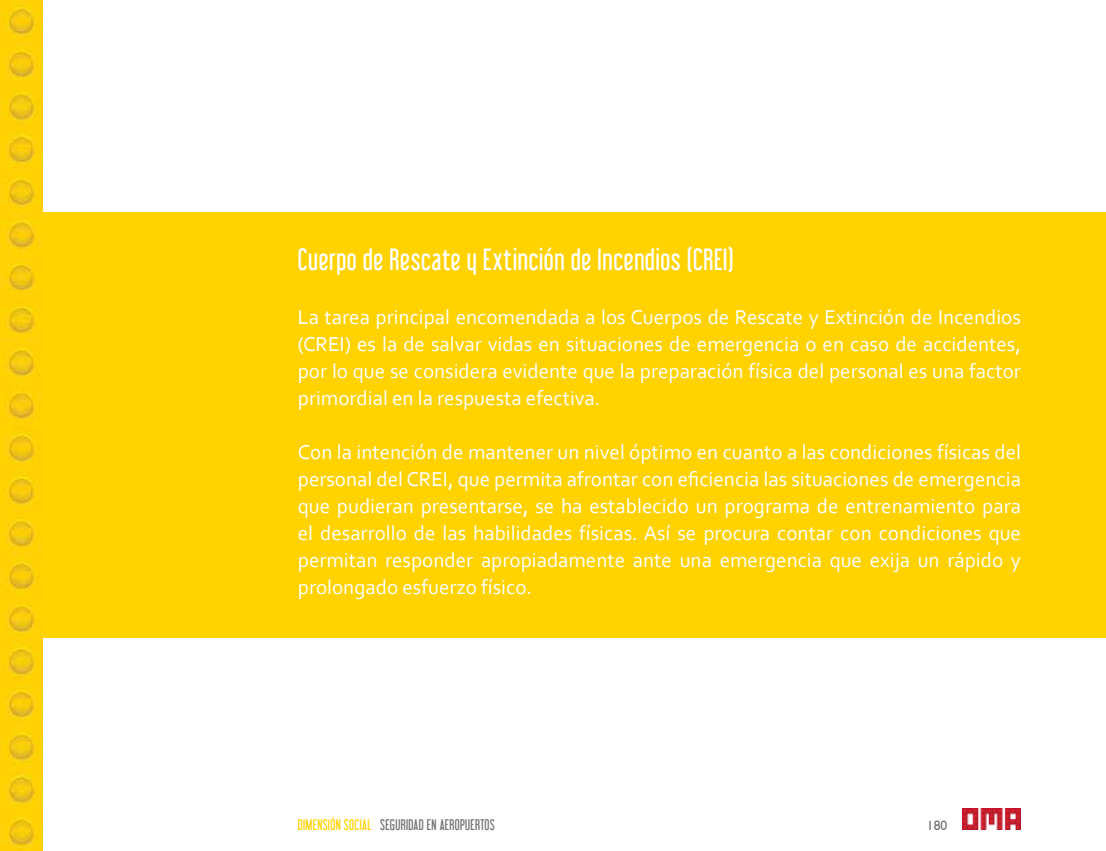
<style>
.page{position:relative;width:1106px;height:851px;background:#fff}
.page>*{position:absolute;margin:0;border:0;box-sizing:border-box;transform-origin:0 0}
.t1{font:27px "Libel Suit";letter-spacing:.025em;color:#fff}
.t2{font:21px/27px "Corbel";color:#fff;text-align:justify}
.t3{font:13.5px "Libel Suit";letter-spacing:.025em;color:#717073}
.t4{font:13.5px "Humanist 521 BT";color:#717073}
.s1{color:#ffd200}
</style>
<div class="page">
<img style="left:962px;top:808px;width:58px;height:21px">
<img style="left:0;top:0;width:42px;height:850px">
<div style="left:43px;top:213px;width:1063px;height:425px;background:#ffd200"></div>
<p class="t1" style="left:298px;top:243px;width:437px">Cuerpo de Rescate y Extinción de Incendios (CREI)</p>
<p class="t2" style="left:298px;top:302px;width:724px">La tarea principal encomendada a los Cuerpos de Rescate y Extinción de Incendios (CREI) es la de salvar vidas en situaciones de emergencia o en caso de accidentes, por lo que se considera evidente que la preparación física del personal es una factor primordial en la respuesta efectiva.</p>
<p class="t2" style="left:298px;top:437px;width:724px">Con la intención de mantener un nivel óptimo en cuanto a las condiciones físicas del personal del CREI, que permita afrontar con eficiencia las situaciones de emergencia que pudieran presentarse, se ha establecido un programa de entrenamiento para el desarrollo de las habilidades físicas. Así se procura contar con condiciones que permitan responder apropiadamente ante una emergencia que exija un rápido y prolongado esfuerzo físico.</p>
<p class="t3" style="left:298px;top:816px;width:198px"><span class="s1">DIMENSIÓN SOCIAL</span> SEGURIDAD EN AEROPUERTOS</p>
<p class="t4" style="left:926px;top:816px;width:22px">180</p>
</div>
